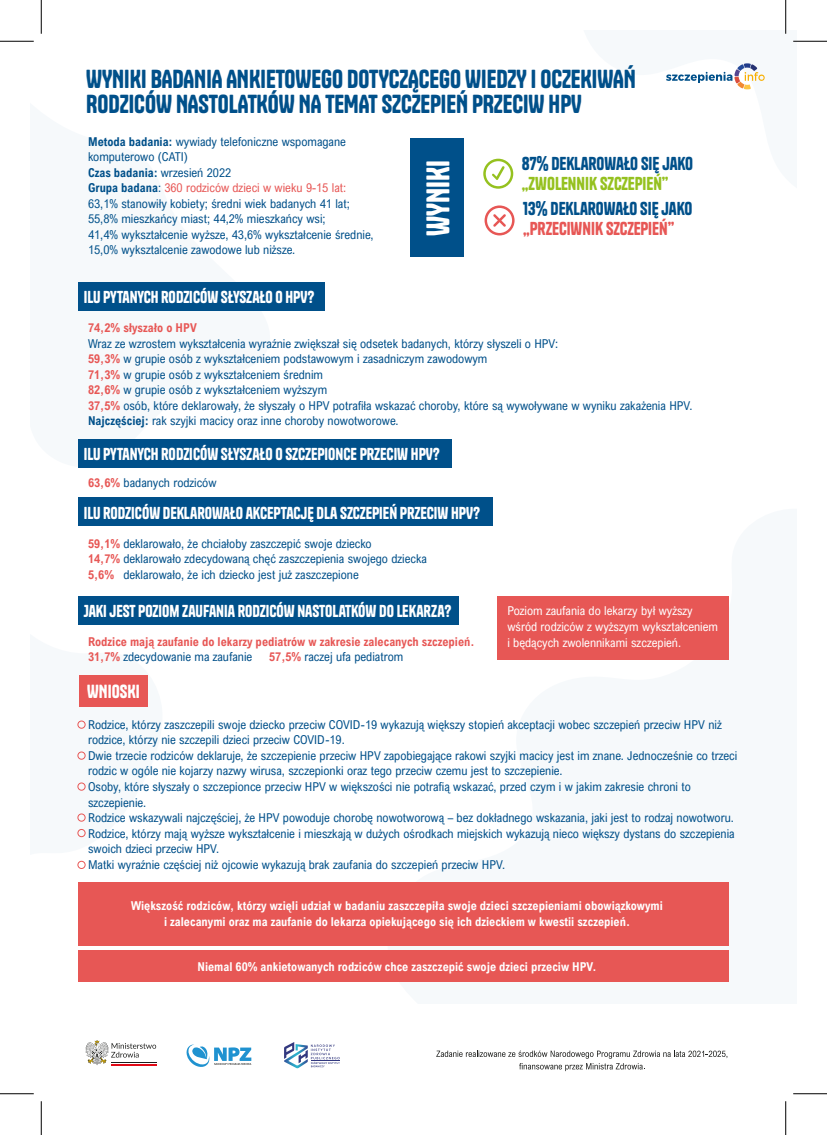
<style>
.page{position:relative;width:827px;height:1135px;background:#fff}
.page>*{position:absolute;margin:0;border:0;box-sizing:border-box;transform-origin:0 0}
.t1{font:30.62px "Tanker";color:#fff}
.t2{font:24.38px/24.5px "Tanker";letter-spacing:-.005em;color:#00508a}
.t3{font:17.75px "Tanker";color:#fff}
.t4{font:17.5px "Tanker";letter-spacing:-.015em;color:#00508a}
.t5{font:17.5px "Tanker";color:#e75755}
.t6{font:17.5px "Tanker";color:#95c11f}
.t7{font:16.12px "Tanker";color:#fff}
.t8{font:12.25px/15.5px "Arial Nova Cond";color:#00508a}
.t9{font:700 12.25px/15.5px "Arial Nova Cond";color:#fff;text-align:center}
.t10{font:700 12.25px/15.5px "Arial Nova Cond";color:#e75755}
.t11{font:12.25px/15.5px "Arial Nova Cond";color:#fff}
.s1{font-weight:700}
.s2{color:#e75755}
.s3{font-weight:700;color:#e75755}
.s4{font-weight:400;color:#00508a}
</style>
<div class="page">
<svg style="left:77px;top:310px;width:85px;height:559px;fill:#f6f9fb"></svg>
<svg style="left:666px;top:63px;width:98px;height:26px"></svg>
<div style="left:410px;top:138px;width:54px;height:119px;background:#00508a"></div>
<div style="left:79px;top:675px;width:68px;height:31px;background:#e75755"></div>
<div style="left:78px;top:282px;width:246px;height:28px;background:#00508a"></div>
<div style="left:78px;top:596px;width:380px;height:28px;background:#00508a"></div>
<div style="left:78px;top:498px;width:415px;height:28px;background:#00508a"></div>
<div style="left:497px;top:596px;width:231px;height:63px;background:#e75755"></div>
<div style="left:78px;top:439px;width:374px;height:28px;background:#00508a"></div>
<svg style="left:483px;top:159px;width:30px;height:30px"></svg>
<svg style="left:484px;top:205px;width:30px;height:30px"></svg>
<div style="left:78px;top:882px;width:650px;height:63px;background:#e75755"></div>
<div style="left:78px;top:950px;width:650px;height:32px;background:#e75755"></div>
<div style="left:78px;top:721px;width:7px;height:7px;border:1px solid #e75755;border-radius:50%"></div>
<div style="left:78px;top:752px;width:7px;height:7px;border:1px solid #e75755;border-radius:50%"></div>
<div style="left:78px;top:783px;width:7px;height:7px;border:1px solid #e75755;border-radius:50%"></div>
<div style="left:78px;top:814px;width:7px;height:7px;border:1px solid #e75755;border-radius:50%"></div>
<div style="left:78px;top:829px;width:7px;height:8px;border:1px solid #e75755;border-radius:50%"></div>
<div style="left:78px;top:861px;width:7px;height:8px;border:1px solid #e75755;border-radius:50%"></div>
<svg style="left:186px;top:1044px;width:65px;height:23px"></svg>
<svg style="left:284px;top:1042px;width:56px;height:26px"></svg>
<svg style="left:436px;top:1050px;width:291px;height:21px"></svg>
<hr style="left:112px;top:1064px;width:45px;height:1px;background:#e10a17">
<hr style="left:112px;top:1062px;width:45px;height:1px;background:#1d1e1c">
<svg style="left:85px;top:1040px;width:71px;height:25px"></svg>
<hr style="left:0;top:41px;width:34px;height:1px;background:#000">
<hr style="left:793px;top:41px;width:34px;height:1px;background:#000">
<hr style="left:0;top:1093px;width:34px;height:1px;background:#000">
<hr style="left:793px;top:1093px;width:34px;height:1px;background:#000">
<hr style="left:41px;top:0;width:1px;height:34px;background:#000">
<hr style="left:41px;top:1101px;width:1px;height:34px;background:#000">
<hr style="left:785px;top:0;width:1px;height:34px;background:#000">
<hr style="left:785px;top:1101px;width:1px;height:34px;background:#000">
<h2 class="t2" style="left:86px;top:67px;width:551px">WYNIKI BADANIA ANKIETOWEGO DOTYCZĄCEGO WIEDZY I OCZEKIWAŃ<br>RODZICÓW NASTOLATKÓW NA TEMAT SZCZEPIEŃ PRZECIW HPV</h2>
<p class="t8" style="left:88px;top:133px;width:287px"><span class="s1">Metoda badania:</span> wywiady telefoniczne wspomagane komputerowo (CATI)<br><span class="s1">Czas badania:</span> wrzesień 2022<br><span class="s1">Grupa badana</span>: <span class="s2">360 rodziców dzieci w wieku 9-15 lat:<br></span>63,1% stanowiły kobiety; średni wiek badanych 41 lat; 55,8% mieszkańcy miast; 44,2% mieszkańcy wsi;<br>41,4% wykształcenie wyższe, 43,6% wykształcenie średnie, 15,0% wyksztalcenie zawodowe lub niższe.</p>
<h3 class="t7" style="left:84px;top:287px;width:232px">ILU PYTANYCH RODZICÓW SŁYSZAŁO O HPV?</h3>
<h1 class="t1" style="left:419px;top:236px;width:77px;rotate:-90deg">WYNIKI</h1>
<h3 class="t4" style="left:522px;top:152px;width:173px">87% DEKLAROWAŁO SIĘ JAKO</h3>
<h3 class="t6" style="left:522px;top:172px;width:148px">„ZWOLENNIK SZCZEPIEŃ”</h3>
<h3 class="t4" style="left:523px;top:198px;width:171px">13% DEKLAROWAŁO SIĘ JAKO</h3>
<h3 class="t5" style="left:523px;top:218px;width:152px">„PRZECIWNIK SZCZEPIEŃ”</h3>
<p class="t10" style="left:88px;top:320px;width:110px">74,2% słyszało o HPV</p>
<p class="t8" style="left:88px;top:335px;width:606px">Wraz ze wzrostem wykształcenia wyraźnie zwiększał się odsetek badanych, którzy słyszeli o HPV:<br><span class="s3">59,3%</span> w grupie osób z wykształceniem podstawowym i zasadniczym zawodowym<br><span class="s3">71,3%</span> w grupie osób z wykształceniem średnim<br><span class="s3">82,6%</span> w grupie osób z wykształceniem wyższym<br><span class="s3">37,5%</span> osób, które deklarowały, że słyszały o HPV potrafiła wskazać choroby, które są wywoływane w wyniku zakażenia HPV.<br><span class="s1">Najczęściej:</span> rak szyjki macicy oraz inne choroby nowotworowe.</p>
<h3 class="t7" style="left:84px;top:444px;width:358px">ILU PYTANYCH RODZICÓW SŁYSZAŁO O SZCZEPIONCE PRZECIW HPV?</h3>
<p class="t8" style="left:88px;top:474px;width:130px"><span class="s3">63,6%</span> badanych rodziców</p>
<h3 class="t7" style="left:84px;top:503px;width:398px">ILU RODZICÓW DEKLAROWAŁO AKCEPTACJĘ DLA SZCZEPIEŃ PRZECIW HPV?</h3>
<p class="t8" style="left:88px;top:535px;width:340px"><span class="s3">59,1%</span> deklarowało, że chciałoby zaszczepić swoje dziecko<br><span class="s3">14,7%</span> deklarowało zdecydowaną chęć zaszczepienia swojego dziecka<br><span class="s3">5,6%</span> deklarowało, że ich dziecko jest już zaszczepione</p>
<h3 class="t7" style="left:84px;top:601px;width:369px">JAKI JEST POZIOM ZAUFANIA RODZICÓW NASTOLATKÓW DO LEKARZA?</h3>
<p class="t10" style="left:88px;top:633px;width:388px">Rodzice mają zaufanie do lekarzy pediatrów w zakresie zalecanych szczepień.<br>31,7% <span class="s4">zdecydowanie ma zaufanie</span></p>
<p class="t8" style="left:269px;top:649px;width:136px"><span class="s3">57,5%</span> raczej ufa pediatrom</p>
<h3 class="t3" style="left:87px;top:680px;width:54px">WNIOSKI</h3>
<p class="t11" style="left:507px;top:603px;width:212px">Poziom zaufania do lekarzy był wyższy wśród rodziców z wyższym wykształceniem i będących zwolennikami szczepień.</p>
<p class="t8" style="left:88px;top:716px;width:650px">Rodzice, którzy zaszczepili swoje dziecko przeciw COVID-19 wykazują większy stopień akceptacji wobec szczepień przeciw HPV niż rodzice, którzy nie szczepili dzieci przeciw COVID-19.<br>Dwie trzecie rodziców deklaruje, że szczepienie przeciw HPV zapobiegające rakowi szyjki macicy jest im znane. Jednocześnie co trzeci rodzic w ogóle nie kojarzy nazwy wirusa, szczepionki oraz tego przeciw czemu jest to szczepienie.<br>Osoby, które słyszały o szczepionce przeciw HPV w większości nie potrafią wskazać, przed czym i w jakim zakresie chroni to szczepienie.<br>Rodzice wskazywali najczęściej, że HPV powoduje chorobę nowotworową – bez dokładnego wskazania, jaki jest to rodzaj nowotworu.<br>Rodzice, którzy mają wyższe wykształcenie i mieszkają w dużych ośrodkach miejskich wykazują nieco większy dystans do szczepienia swoich dzieci przeciw HPV.<br>Matki wyraźnie częściej niż ojcowie wykazują brak zaufania do szczepień przeciw HPV.</p>
<p class="t9" style="left:131px;top:898px;width:533px">Większość rodziców, którzy wzięli udział w badaniu zaszczepiła swoje dzieci szczepieniami obowiązkowymi i zalecanymi oraz ma zaufanie do lekarza opiekującego się ich dzieckiem w kwestii szczepień.</p>
<p class="t9" style="left:197px;top:959px;width:401px">Niemal 60% ankietowanych rodziców chce zaszczepić swoje dzieci przeciw HPV.</p>
</div>
